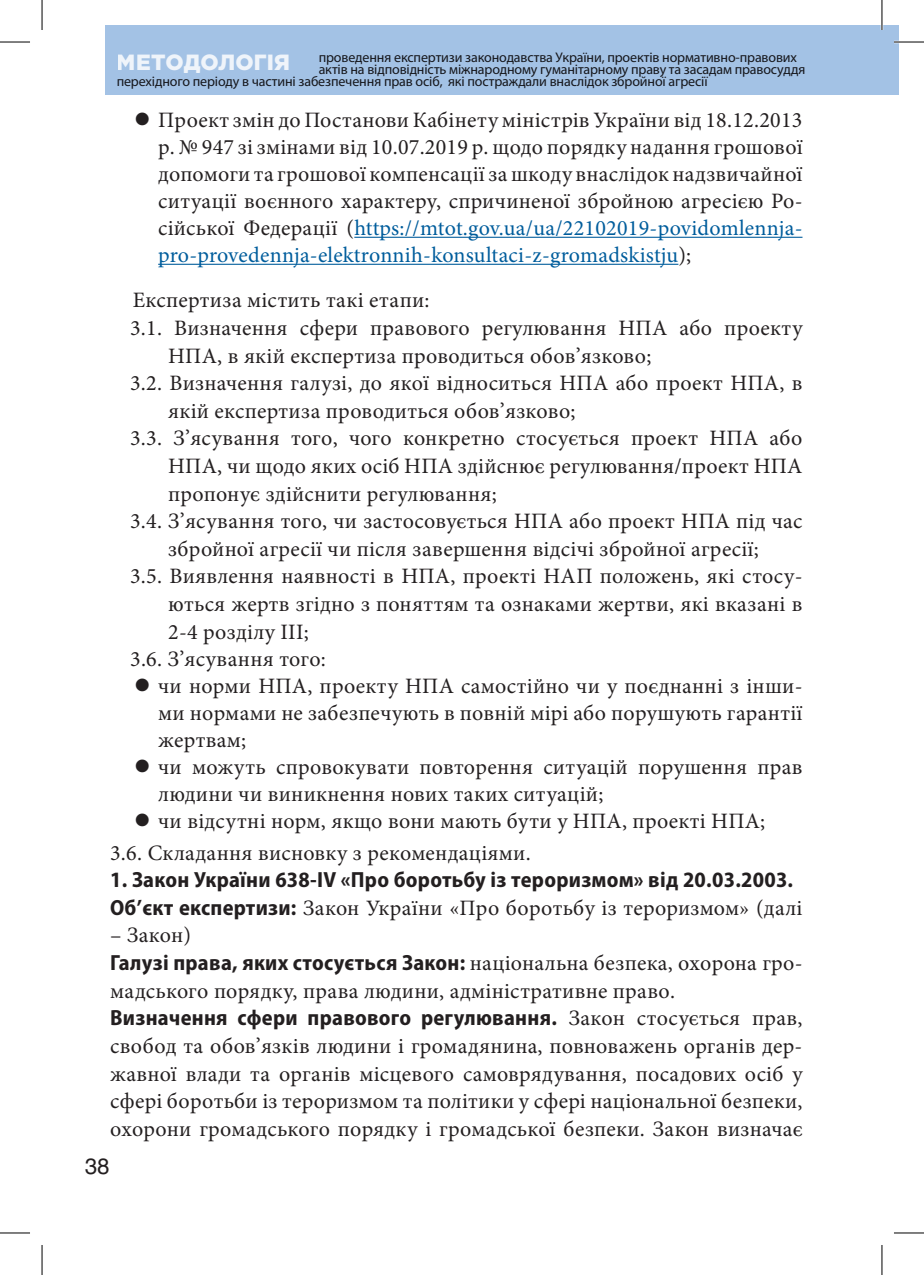
<style>
.page{position:relative;width:924px;height:1275px;background:#fff}
.page>*{position:absolute;margin:0;border:0;box-sizing:border-box;transform-origin:0 0}
.t1{font:22px/27px "Minion Pro";letter-spacing:.01em;color:#231f20;text-align:justify}
.t2{font:700 semi-condensed 22px "Myriad Pro";letter-spacing:.01em;color:#231f20}
.t3{font:900 22px "Gotham Pro";color:#fff}
.t4{font:22px "Helios";color:#231f20}
.t5{font:14px "Myriad Pro";letter-spacing:-.01em;color:#231f20}
.s1{color:#005d9c}
.s2{font-family:"Myriad Pro";font-weight:700;font-stretch:semi-condensed}
.s3{font-family:"Minion Pro";font-weight:400;font-stretch:normal}
</style>
<div class="page">
<div style="left:881px;top:25px;width:17px;height:69px;background:#a3c2e5"></div>
<div style="left:106px;top:25px;width:775px;height:69px;background:#a3c2e5"></div>
<hr style="left:354px;top:237px;width:448px;height:1px;background:#005d9c">
<hr style="left:158px;top:264px;width:520px;height:1px;background:#005d9c">
<hr style="left:893px;top:41px;width:30px;height:2px;background:#fff">
<hr style="left:880px;top:0;width:2px;height:30px;background:#fff">
<hr style="left:0;top:42px;width:30px;height:1px;background:#000">
<hr style="left:893px;top:42px;width:30px;height:1px;background:#000">
<hr style="left:0;top:1232px;width:30px;height:1px;background:#000">
<hr style="left:893px;top:1232px;width:30px;height:1px;background:#000">
<hr style="left:42px;top:0;width:1px;height:30px;background:#000">
<hr style="left:42px;top:1245px;width:1px;height:30px;background:#000">
<hr style="left:881px;top:0;width:1px;height:30px;background:#000">
<hr style="left:881px;top:1245px;width:1px;height:30px;background:#000">
<p class="t5" style="left:318px;top:49px;width:479px">проведення експертизи законодавства України, проектів нормативно-правових</p>
<p class="t5" style="left:318px;top:61px;width:488px">актів на відповідність міжнародному гуманітарному праву та засадам правосуддя</p>
<p class="t5" style="left:117px;top:73px;width:592px">перехідного періоду в частині забезпечення прав осіб, які постраждали внаслідок збройної агресії</p>
<p class="t3" style="left:117px;top:49px;width:175px">МЕТОДОЛОГІЯ</p>
<p class="t1" style="left:158px;top:107px;width:645px;text-indent:-24px">● Проект змін до Постанови Кабінету міністрів України від 18.12.2013 р. № 947 зі змінами від 10.07.2019 р. щодо порядку надання грошової допомоги та грошової компенсації за шкоду внаслідок надзвичайної ситуації воєнного характеру, спричиненої збройною агресією Ро&shy;сійської Федерації (<span class="s1">https://mtot.gov.ua/ua/22102019-povidomlennja&shy;pro-provedennja-elektronnih-konsultaci-z-gromadskistju</span>);</p>
<p class="t1" style="left:133px;top:287px;width:298px">Експертиза містить такі етапи:</p>
<p class="t1" style="left:130px;top:314px;width:673px">3.1. Визначення сфери правового регулювання НПА або проекту</p>
<p class="t1" style="left:168px;top:342px;width:484px">НПА, в якій експертиза проводиться обов’язково;</p>
<p class="t1" style="left:130px;top:370px;width:673px">3.2. Визначення галузі, до якої відноситься НПА або проект НПА, в</p>
<p class="t1" style="left:168px;top:397px;width:408px">якій експертиза проводиться обов’язково;</p>
<p class="t1" style="left:130px;top:425px;width:673px">3.3. З’ясування того, чого конкретно стосується проект НПА або</p>
<p class="t1" style="left:168px;top:452px;width:635px">НПА, чи щодо яких осіб НПА здійснює регулювання/проект НПА</p>
<p class="t1" style="left:168px;top:480px;width:330px">пропонує здійснити регулювання;</p>
<p class="t1" style="left:130px;top:508px;width:673px">3.4. З’ясування того, чи застосовується НПА або проект НПА під час</p>
<p class="t1" style="left:168px;top:535px;width:592px">збройної агресії чи після завершення відсічі збройної агресії;</p>
<p class="t1" style="left:130px;top:563px;width:673px">3.5. Виявлення наявності в НПА, проекті НАП положень, які стосу-</p>
<p class="t1" style="left:168px;top:590px;width:635px">ються жертв згідно з поняттям та ознаками жертви, які вказані в</p>
<p class="t1" style="left:168px;top:618px;width:142px">2-4 розділу ІІІ;</p>
<p class="t1" style="left:130px;top:646px;width:197px">3.6. З’ясування того:</p>
<p class="t1" style="left:158px;top:673px;width:645px;text-indent:-24px">● чи норми НПА, проекту НПА самостійно чи у поєднанні з інши&shy;ми нормами не забезпечують в повній мірі або порушують гарантії жертвам;</p>
<p class="t1" style="left:158px;top:754px;width:645px;text-indent:-24px">● чи можуть спровокувати повторення ситуацій порушення прав людини чи виникнення нових таких ситуацій;</p>
<p class="t1" style="left:110px;top:806px;width:656px;line-height:31.2px;text-indent:24px">● чи відсутні норм, якщо вони мають бути у НПА, проекті НПА;<br>3.6. Складання висновку з рекомендаціями.</p>
<p class="t2" style="left:110px;top:865px;width:684px">1. Закон України 638-IV «Про боротьбу із тероризмом» від 20.03.2003.</p>
<p class="t1" style="left:110px;top:894px;width:693px"><span class="s2">Об’єкт експертизи:</span> Закон України «Про боротьбу із тероризмом» (далі</p>
<p class="t1" style="left:110px;top:922px;width:82px">– Закон)</p>
<p class="t2" style="left:110px;top:948px;width:693px">Галузі права, яких стосується Закон: <span class="s3">національна безпека, охорона гро-</span></p>
<p class="t1" style="left:110px;top:977px;width:566px">мадського порядку, права людини, адміністративне право.</p>
<p class="t2" style="left:110px;top:1003px;width:693px">Визначення сфери правового регулювання. <span class="s3">Закон стосується прав,</span></p>
<p class="t1" style="left:110px;top:1032px;width:693px;line-height:27.6px">свобод та обов’язків людини і громадянина, повноважень органів дер&shy;жавної влади та органів місцевого самоврядування, посадових осіб у сфері боротьби із тероризмом та політики у сфері національної безпеки, охорони громадського порядку і громадської безпеки. Закон визначає</p>
<p class="t4" style="left:85px;top:1153px;width:26px">38</p>
</div>
